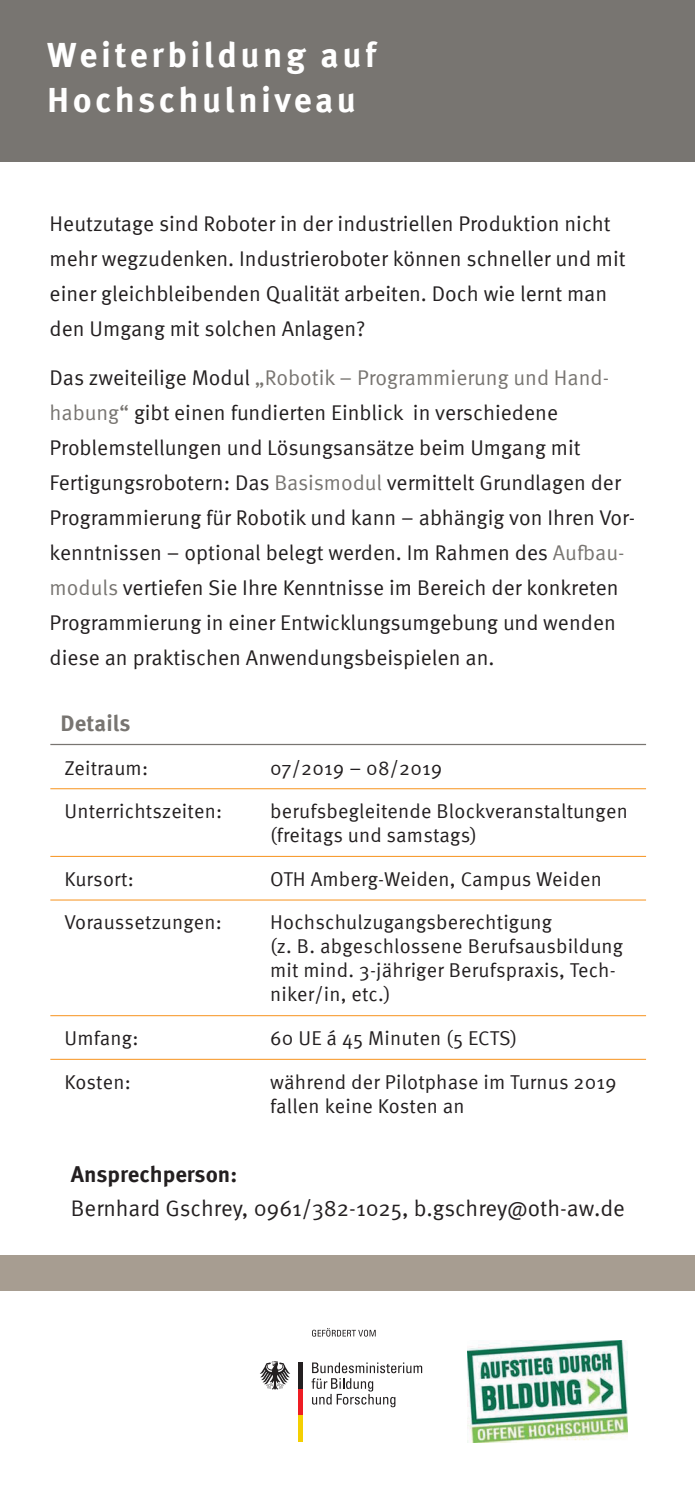
<style>
.page{position:relative;width:695px;height:1489px;background:#fff}
.page>*{position:absolute;margin:0;border:0;box-sizing:border-box;transform-origin:0 0}
.t1{font:700 35px/45px "Meta OT";letter-spacing:.1em;color:#fff}
.t2{font:22.5px "Meta OT";color:#231f20}
.t3{font:700 22.5px "Meta OT";color:#231f20}
.t4{font:700 22.5px "Meta OT";letter-spacing:.005em;color:#787571}
.t5{font:21.25px/35px "Meta OT";color:#231f20}
.t6{font:20px/24px "Meta OT";letter-spacing:.01em;color:#231f20}
.s1{color:#787571}
</style>
<div class="page">
<div style="left:0;top:1254px;width:694px;height:36px;background:#a79d91"></div>
<div style="left:0;top:0;width:694px;height:161px;background:#787571"></div>
<svg style="left:311px;top:1362px;width:111px;height:45px"></svg>
<div style="left:298px;top:1414px;width:5px;height:26px;background:#f4cf02"></div>
<div style="left:298px;top:1388px;width:5px;height:26px;background:#ee1d23"></div>
<div style="left:298px;top:1362px;width:5px;height:26px;background:#231f20"></div>
<svg style="left:260px;top:1361px;width:30px;height:28px"></svg>
<svg style="left:312px;top:1328px;width:63px;height:8px"></svg>
<img style="left:468px;top:1340px;width:159px;height:101px">
<hr style="left:50px;top:899px;width:206px;height:1px;background:#f7931d">
<hr style="left:50px;top:1015px;width:206px;height:1px;background:#f7931d">
<hr style="left:50px;top:1058px;width:206px;height:1px;background:#f7931d">
<hr style="left:256px;top:899px;width:390px;height:1px;background:#f7931d">
<hr style="left:256px;top:1015px;width:390px;height:1px;background:#f7931d">
<hr style="left:256px;top:1058px;width:390px;height:1px;background:#f7931d">
<hr style="left:50px;top:788px;width:206px;height:1px;background:#f7931d">
<hr style="left:256px;top:788px;width:390px;height:1px;background:#f7931d">
<hr style="left:50px;top:856px;width:206px;height:1px;background:#f7931d">
<hr style="left:256px;top:856px;width:390px;height:1px;background:#f7931d">
<hr style="left:50px;top:743px;width:206px;height:2px;background:#787571">
<hr style="left:256px;top:743px;width:390px;height:2px;background:#787571">
<h1 class="t1" style="left:47px;top:32px;width:330px">Weiterbildung auf<br>Hochschulniveau</h1>
<p class="t5" style="left:50px;top:206px;width:577px">Heutzutage sind Roboter in der industriellen Produktion nicht mehr wegzudenken. Industrieroboter können schneller und mit einer gleichbleibenden Qualität arbeiten. Doch wie lernt man den Umgang mit solchen Anlagen?</p>
<p class="t5" style="left:50px;top:361px;width:587px">Das zweiteilige Modul <span class="s1">„Robotik – Programmierung und Hand&shy;habung“</span> gibt einen fundierten Einblick in verschiedene Problemstellungen und Lösungsansätze beim Umgang mit Fertigungsrobotern: Das <span class="s1">Basismodul</span> vermittelt Grundlagen der Programmierung für Robotik und kann – abhängig von Ihren Vor&shy;kenntnissen – optional belegt werden. Im Rahmen des <span class="s1">Aufbau&shy;moduls</span> vertiefen Sie Ihre Kenntnisse im Bereich der konkreten Programmierung in einer Entwicklungsumgebung und wenden diese an praktischen Anwendungsbeispielen an.</p>
<p class="t4" style="left:60px;top:709px;width:72px">Details</p>
<p class="t6" style="left:64px;top:755px;width:85px">Zeitraum:</p>
<p class="t6" style="left:270px;top:755px;width:173px">07/2019 – 08/2019</p>
<p class="t6" style="left:64px;top:799px;width:159px">Unterrichtszeiten:</p>
<p class="t6" style="left:270px;top:799px;width:359px">berufsbegleitende Blockveranstaltungen (freitags und samstags)</p>
<p class="t6" style="left:64px;top:867px;width:71px">Kursort:</p>
<p class="t6" style="left:270px;top:867px;width:333px">OTH Amberg-Weiden, Campus Weiden</p>
<p class="t6" style="left:64px;top:910px;width:159px">Voraussetzungen:</p>
<p class="t6" style="left:270px;top:910px;width:354px">Hochschulzugangsberechtigung<br>(z. B. abgeschlossene Berufsausbildung mit mind. 3-jähriger Berufspraxis, Tech&shy;niker/in, etc.)</p>
<p class="t6" style="left:64px;top:1026px;width:75px">Umfang:</p>
<p class="t6" style="left:270px;top:1026px;width:248px">60 UE á 45 Minuten (5 ECTS)</p>
<p class="t6" style="left:64px;top:1069px;width:68px">Kosten:</p>
<p class="t6" style="left:270px;top:1069px;width:348px">während der Pilotphase im Turnus 2019 fallen keine Kosten an</p>
<p class="t3" style="left:71px;top:1159px;width:168px">Ansprechperson:</p>
<p class="t2" style="left:71px;top:1194px;width:555px">Bernhard Gschrey, 0961/382-1025, b.gschrey@oth-aw.de</p>
</div>
